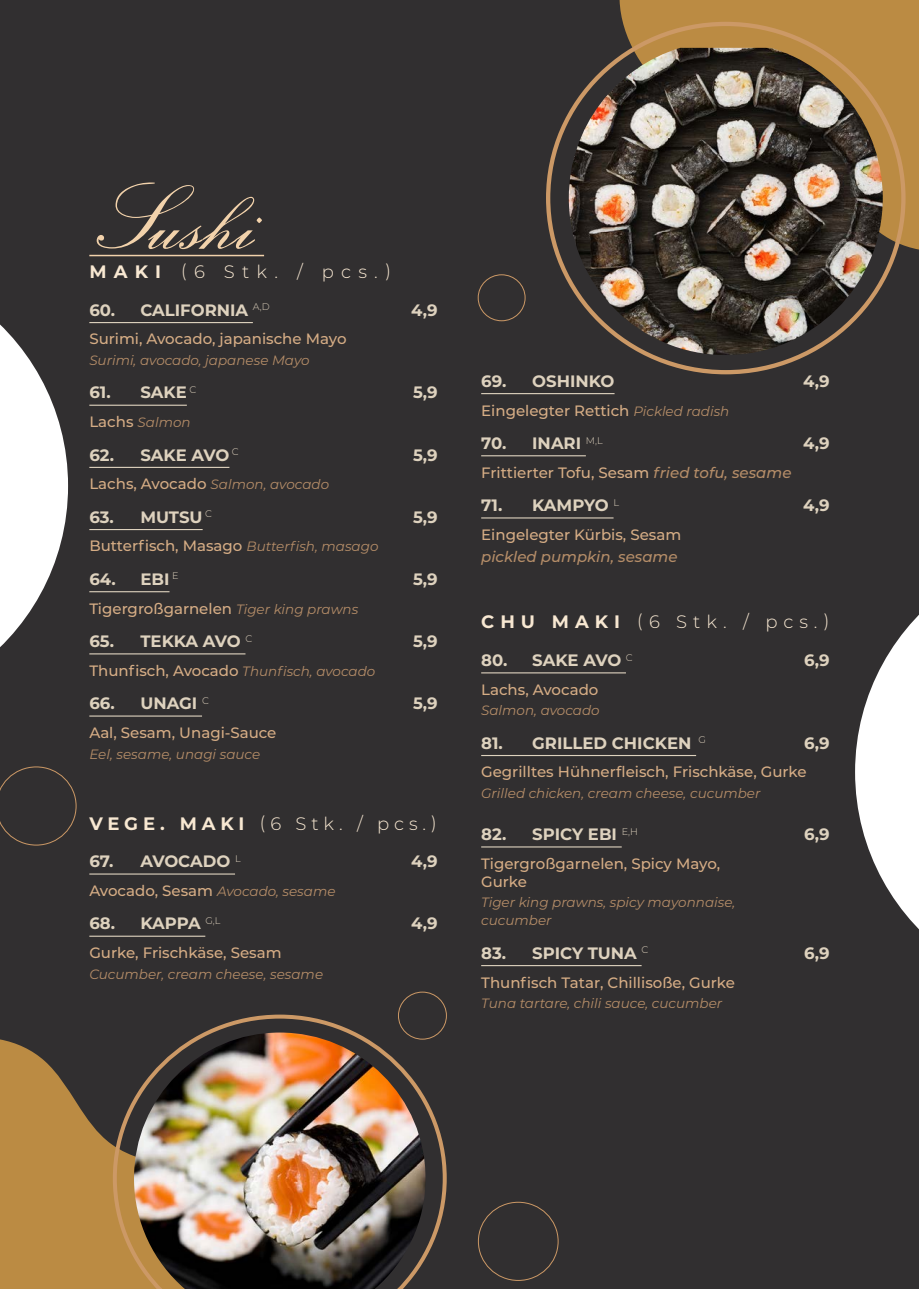
<style>
.page{position:relative;width:919px;height:1289px;background:#fff}
.page>*{position:absolute;margin:0;border:0;box-sizing:border-box;transform-origin:0 0}
.t1{font:90px "Exmouth";color:#f2d2ab}
.t2{font:300 18px "Montserrat";letter-spacing:.33em;color:#f8e8d2}
.t3{font:700 16.5px "Montserrat";color:#ded2be}
.t4{font:500 15px/18px "Montserrat";color:#d6ad85}
.t5{font:italic 500 15px "Montserrat";color:#b58d68}
.t6{font:italic 13.5px/18px "Montserrat";color:#b58d68}
.t7{font:300 9.6px "Montserrat";color:#ded2be}
.s1{font-weight:700}
.s2{font-weight:500;font-style:normal;font-size:15px;color:#d6ad85}
.s3{font-weight:400;font-style:italic;font-size:13.5px;color:#b58d68}
.s4{font-style:italic;color:#b58d68}
</style>
<div class="page">
<div style="left:0;top:0;width:918px;height:1288px;background:#312f30"></div>
<hr style="left:481px;top:393px;width:133px;height:1px;background:#ded2be">
<hr style="left:481px;top:455px;width:105px;height:1px;background:#ded2be">
<hr style="left:481px;top:517px;width:132px;height:1px;background:#ded2be">
<hr style="left:481px;top:672px;width:145px;height:1px;background:#ded2be">
<hr style="left:481px;top:755px;width:215px;height:1px;background:#ded2be">
<hr style="left:481px;top:846px;width:140px;height:1px;background:#ded2be">
<hr style="left:481px;top:965px;width:160px;height:1px;background:#ded2be">
<hr style="left:89px;top:255px;width:175px;height:1px;background:#f2d2ab">
<hr style="left:89px;top:322px;width:164px;height:1px;background:#ded2be">
<hr style="left:89px;top:404px;width:98px;height:2px;background:#ded2be">
<hr style="left:89px;top:467px;width:140px;height:1px;background:#ded2be">
<hr style="left:89px;top:529px;width:114px;height:1px;background:#ded2be">
<hr style="left:89px;top:591px;width:80px;height:1px;background:#ded2be">
<hr style="left:89px;top:653px;width:156px;height:1px;background:#ded2be">
<hr style="left:89px;top:715px;width:113px;height:1px;background:#ded2be">
<hr style="left:89px;top:873px;width:146px;height:1px;background:#ded2be">
<hr style="left:89px;top:935px;width:116px;height:1px;background:#ded2be">
<svg style="left:619px;top:0;width:299px;height:249px;background:#b98944"></svg>
<svg style="left:0;top:1039px;width:113px;height:249px;fill:#bb8b43"></svg>
<svg style="left:0;top:324px;width:68px;height:323px"></svg>
<svg style="left:855px;top:616px;width:63px;height:312px"></svg>
<img style="left:568px;top:48px;width:314px;height:307px">
<img style="left:113px;top:1014px;width:333px;height:274px">
<div style="left:478px;top:274px;width:47px;height:47px;border:1px solid #c96;border-radius:50%"></div>
<div style="left:478px;top:1201px;width:80px;height:79px;border:1px solid #c96;border-radius:50%"></div>
<svg style="left:0;top:766px;width:77px;height:79px"></svg>
<div style="left:398px;top:991px;width:48px;height:48px;border:1px solid #c96;border-radius:50%"></div>
<h1 class="t1" style="left:89px;top:166px;width:176px">Sushi</h1>
<p class="t2" style="left:89px;top:259px;width:303px"><span class="s1">M AKI</span> (6 Stk. / pcs.)</p>
<p class="t3" style="left:89px;top:298px;width:182px">60. CALIFORNIA <sup>A,D</sup></p>
<p class="t3" style="left:411px;top:298px;width:28px">4,9</p>
<p class="t4" style="left:89px;top:329px;width:259px">Surimi, Avocado, japanische Mayo</p>
<p class="t6" style="left:89px;top:350px;width:222px">Surimi, avocado, japanese Mayo</p>
<p class="t3" style="left:89px;top:381px;width:108px">61. SAKE <sup>C</sup></p>
<p class="t3" style="left:413px;top:381px;width:26px">5,9</p>
<p class="t6" style="left:89px;top:413px;width:103px"><span class="s2">Lachs</span> Salmon</p>
<p class="t3" style="left:89px;top:443px;width:151px">62. SAKE AVO <sup>C</sup></p>
<p class="t3" style="left:413px;top:443px;width:26px">5,9</p>
<p class="t6" style="left:89px;top:475px;width:241px"><span class="s2">Lachs, Avocado</span> Salmon, avocado</p>
<p class="t3" style="left:89px;top:505px;width:47px">63. M</p>
<p class="t3" style="left:156px;top:505px;width:57px">UTSU <sup>C</sup></p>
<p class="t3" style="left:413px;top:505px;width:26px">5,9</p>
<p class="t4" style="left:89px;top:536px;width:291px">Butterfisch, Masago <span class="s3">Butterfish, masago</span></p>
<p class="t3" style="left:89px;top:567px;width:44px">64. EB</p>
<p class="t3" style="left:164px;top:567px;width:16px">I <sup>E</sup></p>
<p class="t3" style="left:413px;top:567px;width:26px">5,9</p>
<p class="t4" style="left:89px;top:598px;width:270px">Tigergroßgarnelen <span class="s3">Tiger king prawns</span></p>
<p class="t3" style="left:89px;top:629px;width:164px">65. TEKKA AVO <sup>C</sup></p>
<p class="t3" style="left:413px;top:629px;width:26px">5,9</p>
<p class="t4" style="left:89px;top:661px;width:287px">Thunfisch, Avocado <span class="s3">Thunfisch, avocado</span></p>
<p class="t3" style="left:89px;top:691px;width:121px">66. U NAGI <sup>C</sup></p>
<p class="t3" style="left:413px;top:691px;width:26px">5,9</p>
<p class="t4" style="left:89px;top:723px;width:189px">Aal, Sesam, Unagi-Sauce</p>
<p class="t6" style="left:89px;top:744px;width:172px">Eel, sesame, unagi sauce</p>
<p class="t2" style="left:89px;top:810px;width:349px"><span class="s1">VEGE. M AKI</span> (6 Stk. / pcs.)</p>
<p class="t3" style="left:89px;top:849px;width:43px">67. AV</p>
<p class="t3" style="left:164px;top:849px;width:78px">OCADO <sup>L</sup></p>
<p class="t3" style="left:411px;top:849px;width:28px">4,9</p>
<p class="t6" style="left:89px;top:881px;width:248px"><span class="s2">Avocado, Sesam</span> Avocado, sesame</p>
<p class="t3" style="left:89px;top:911px;width:133px">68. KAPPA <sup>G,L</sup></p>
<p class="t3" style="left:411px;top:911px;width:28px">4,9</p>
<p class="t4" style="left:89px;top:943px;width:194px">Gurke, Frischkäse, Sesam</p>
<p class="t6" style="left:89px;top:964px;width:235px">Cucumber, cream cheese, sesame</p>
<p class="t3" style="left:481px;top:369px;width:43px">69. OS</p>
<p class="t3" style="left:556px;top:369px;width:59px">HINKO</p>
<p class="t3" style="left:803px;top:369px;width:28px">4,9</p>
<p class="t4" style="left:481px;top:400px;width:250px">Eingelegter Rettich <span class="s3">Pickled radish</span></p>
<p class="t3" style="left:481px;top:431px;width:123px">70. I NARI <sup>M,L</sup></p>
<p class="t3" style="left:803px;top:431px;width:28px">4,9</p>
<p class="t4" style="left:481px;top:463px;width:312px">Frittierter Tofu, Sesam <span class="s4">fried tofu, sesame</span></p>
<p class="t3" style="left:481px;top:493px;width:139px">71. KAMPYO <sup>L</sup></p>
<p class="t3" style="left:803px;top:493px;width:28px">4,9</p>
<p class="t4" style="left:481px;top:525px;width:201px">Eingelegter Kürbis, Sesam</p>
<p class="t5" style="left:481px;top:546px;width:198px">pickled pumpkin, sesame</p>
<p class="t2" style="left:481px;top:609px;width:350px"><span class="s1">CHU M AKI</span> (6 Stk. / pcs.)</p>
<p class="t3" style="left:481px;top:648px;width:153px">80. SAKE AVO <sup>C</sup></p>
<p class="t3" style="left:804px;top:648px;width:27px">6,9</p>
<p class="t4" style="left:481px;top:680px;width:119px">Lachs, Avocado</p>
<p class="t6" style="left:481px;top:701px;width:120px">Salmon, avocado</p>
<p class="t3" style="left:481px;top:731px;width:44px">81. G</p>
<p class="t3" style="left:545px;top:731px;width:162px">RILLED CHICKEN <sup>G</sup></p>
<p class="t3" style="left:804px;top:731px;width:27px">6,9</p>
<p class="t4" style="left:481px;top:762px;width:327px">Gegrilltes Hühnerfleisch, Frischkäse, Gurke</p>
<p class="t6" style="left:481px;top:784px;width:281px">Grilled chicken, cream cheese, cucumber</p>
<p class="t3" style="left:481px;top:822px;width:158px">82. SPICY EBI <sup>E,H</sup></p>
<p class="t3" style="left:804px;top:822px;width:27px">6,9</p>
<p class="t4" style="left:481px;top:853px;width:240px">Tigergroßgarnelen, Spicy Mayo,<br>Gurke</p>
<p class="t6" style="left:481px;top:893px;width:256px">Tiger king prawns, spicy mayonnaise, cucumber</p>
<p class="t3" style="left:481px;top:941px;width:73px">83. SPICY</p>
<p class="t3" style="left:588px;top:941px;width:14px">TUNA</p>
<p class="t7" style="left:641px;top:943px;width:8px">C</p>
<p class="t3" style="left:804px;top:941px;width:27px">6,9</p>
<p class="t4" style="left:481px;top:972px;width:255px">Thunfisch Tatar, Chillisoße, Gurke</p>
<p class="t6" style="left:481px;top:993px;width:243px">Tuna tartare, chili sauce, cucumber</p>
</div>
